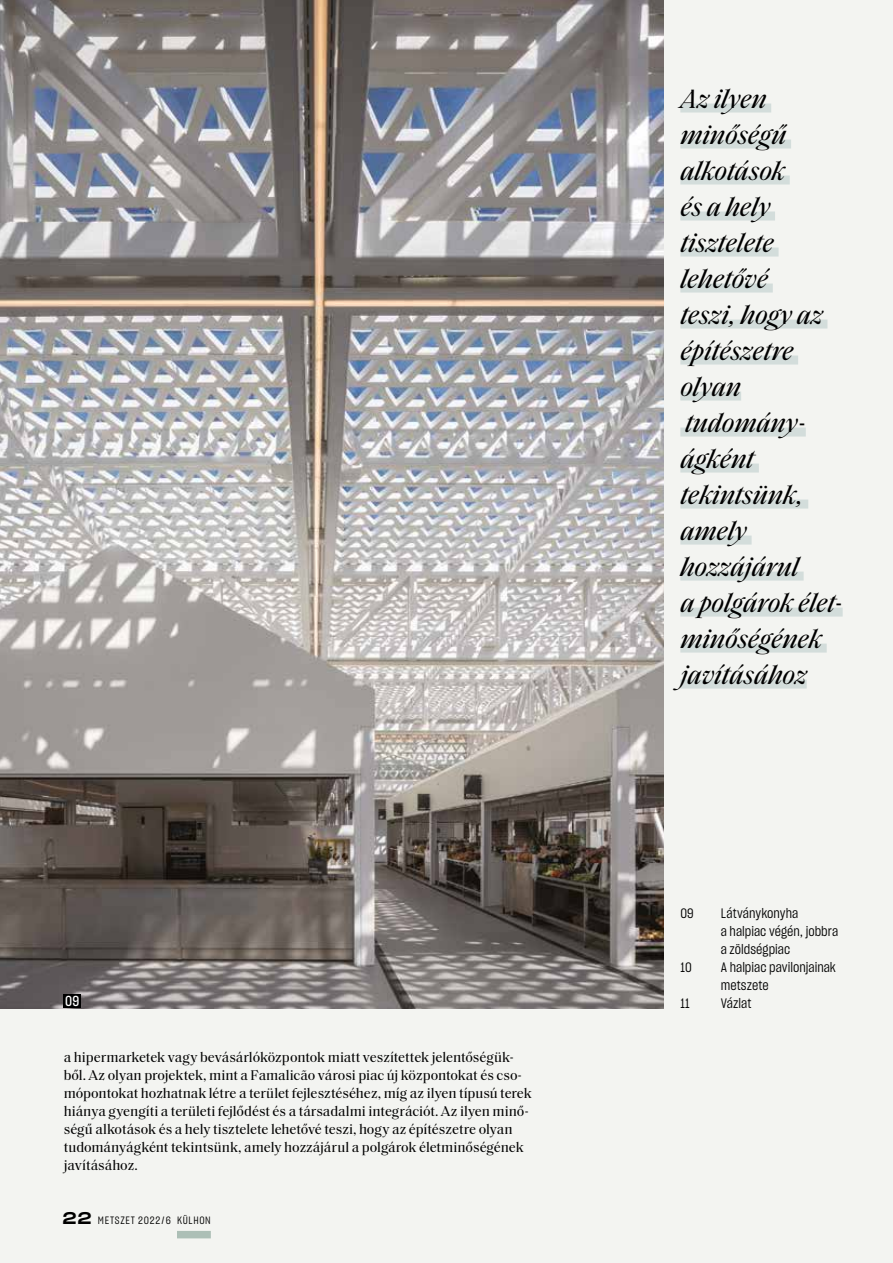
<style>
.page{position:relative;width:893px;height:1263px;background:#f3f4f1}
.page>*{position:absolute;margin:0;border:0;box-sizing:border-box;transform-origin:0 0}
.t1{font:italic 27px/36px "Saol Text";letter-spacing:-.005em;color:#000}
.t2{font:14.25px/18px "Saol Text";letter-spacing:-.005em;color:#000}
.t3{font:14.25px "Sharp Grotesk Medium 15";color:#fff}
.t4{font:13.5px/18px "Sharp Grotesk Book 15";color:#000}
.t5{font:10.5px "Sharp Grotesk Book 15";letter-spacing:.065em;color:#000}
.s1{font-family:"Sharp Grotesk Medium 25";font-size:16.5px}
</style>
<div class="page">
<img style="left:0;top:0;width:663px;height:1008px">
<div style="left:64px;top:994px;width:17px;height:14px;background:#000"></div>
<div style="left:680px;top:103px;width:91px;height:9px;background:#d3dddb"></div>
<div style="left:680px;top:139px;width:111px;height:9px;background:#d3dddb"></div>
<div style="left:680px;top:175px;width:110px;height:9px;background:#d3dddb"></div>
<div style="left:680px;top:211px;width:95px;height:9px;background:#d3dddb"></div>
<div style="left:680px;top:247px;width:99px;height:9px;background:#d3dddb"></div>
<div style="left:680px;top:283px;width:93px;height:9px;background:#d3dddb"></div>
<div style="left:680px;top:319px;width:147px;height:9px;background:#d3dddb"></div>
<div style="left:680px;top:355px;width:118px;height:9px;background:#d3dddb"></div>
<div style="left:680px;top:391px;width:61px;height:9px;background:#d3dddb"></div>
<div style="left:680px;top:427px;width:126px;height:9px;background:#d3dddb"></div>
<div style="left:680px;top:463px;width:79px;height:9px;background:#d3dddb"></div>
<div style="left:680px;top:499px;width:128px;height:9px;background:#d3dddb"></div>
<div style="left:680px;top:535px;width:72px;height:9px;background:#d3dddb"></div>
<div style="left:680px;top:571px;width:124px;height:9px;background:#d3dddb"></div>
<div style="left:680px;top:607px;width:163px;height:9px;background:#d3dddb"></div>
<div style="left:680px;top:643px;width:147px;height:9px;background:#d3dddb"></div>
<div style="left:680px;top:679px;width:127px;height:9px;background:#d3dddb"></div>
<div style="left:177px;top:1231px;width:34px;height:7px;background:#acbfb6"></div>
<h1 class="t1" style="left:680px;top:79px;width:164px">Az ilyen minőségű alkotások<br>és a hely tisztelete lehetővé<br>teszi, hogy az építészetre olyan tudomány&shy;ágként tekintsünk, amely hozzájárul<br>a polgárok élet&shy;minőségének javításához</h1>
<p class="t4" style="left:680px;top:904px;width:15px">09</p>
<p class="t4" style="left:721px;top:904px;width:119px">Látványkonyha<br>a halpiac végén, jobbra a zöldségpiac</p>
<p class="t4" style="left:680px;top:958px;width:13px">10</p>
<p class="t4" style="left:721px;top:958px;width:117px">A halpiac pavilonjainak metszete</p>
<p class="t3" style="left:65px;top:991px;width:15px">09</p>
<p class="t4" style="left:680px;top:994px;width:11px">11</p>
<p class="t4" style="left:721px;top:994px;width:32px">Vázlat</p>
<p class="t2" style="left:64px;top:1047px;width:470px">a hipermarketek vagy bevásárlóközpontok miatt veszítettek jelentőségük&shy;ből. Az olyan projektek, mint a Famalicão városi piac új központokat és cso&shy;mópontokat hozhatnak létre a terület fejlesztéséhez, míg az ilyen típusú terek hiánya gyengíti a területi fejlődést és a társadalmi integrációt. Az ilyen minő&shy;ségű alkotások és a hely tisztelete lehetővé teszi, hogy az építészetre olyan tudományágként tekintsünk, amely hozzájárul a polgárok életminőségének javításához.</p>
<p class="t5" style="left:62px;top:1213px;width:150px"><span class="s1">22</span> METSZET 2022/6 KÜLHON</p>
</div>
